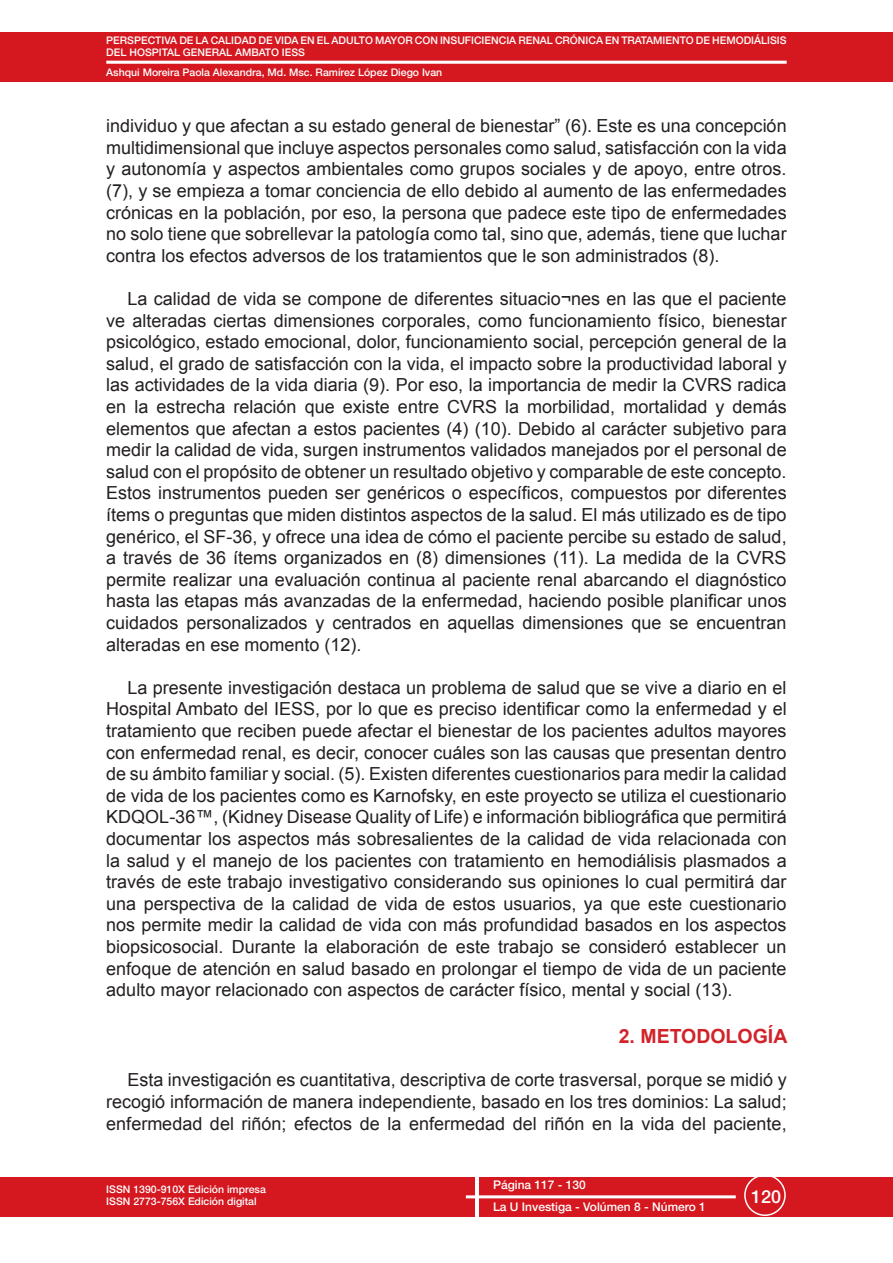
<style>
.page{position:relative;width:893px;height:1263px;background:#fff}
.page>*{position:absolute;margin:0;border:0;box-sizing:border-box;transform-origin:0 0}
.t1{font:700 19.5px "Arial";color:#d1232a}
.t2{font:18px/21.6px "Arial";color:#231f20;text-align:justify}
.t3{font:500 18px "Helvetica Neue LT Std";color:#fff}
.t4{font:500 12px "Helvetica Neue LT Std";color:#fff}
.t5{font:500 10.5px/12.6px "Helvetica Neue LT Std";color:#fff}
</style>
<div class="page">
<div style="left:0;top:32px;width:893px;height:50px;background:#d5171f"></div>
<div style="left:0;top:1177px;width:893px;height:40px;background:#d5171f"></div>
<hr style="left:476px;top:1165px;width:3px;height:58px;background:#fff">
<svg style="left:106px;top:61px;width:681px;height:3px;background:#fae9ea"></svg>
<svg style="left:466px;top:1195px;width:270px;height:3px"></svg>
<div style="left:744px;top:1174px;width:42px;height:42px;border:2px solid #fff;border-radius:50%"></div>
<p class="t5" style="left:106px;top:34px;width:682px">PERSPECTIVA DE LA CALIDAD DE VIDA EN EL ADULTO MAYOR CON INSUFICIENCIA RENAL CRÓNICA EN TRATAMIENTO DE HEMODIÁLISIS<br>DEL HOSPITAL GENERAL AMBATO IESS</p>
<p class="t5" style="left:106px;top:65px;width:337px">Ashqui Moreira Paola Alexandra, Md. Msc. Ramírez López Diego Ivan</p>
<p class="t2" style="left:106px;top:115px;width:682px">individuo y que afectan a su estado general de bienestar” (6). Este es una concepción multidimensional que incluye aspectos personales como salud, satisfacción con la vida y autonomía y aspectos ambientales como grupos sociales y de apoyo, entre otros. (7), y se empieza a tomar conciencia de ello debido al aumento de las enfermedades crónicas en la población, por eso, la persona que padece este tipo de enfermedades no solo tiene que sobrellevar la patología como tal, sino que, además, tiene que luchar contra los efectos adversos de los tratamientos que le son administrados (8).</p>
<p class="t2" style="left:106px;top:288px;width:682px;text-indent:21px">La calidad de vida se compone de diferentes situacio¬nes en las que el paciente ve alteradas ciertas dimensiones corporales, como funcionamiento físico, bienestar psicológico, estado emocional, dolor, funcionamiento social, percepción general de la salud, el grado de satisfacción con la vida, el impacto sobre la productividad laboral y las actividades de la vida diaria (9). Por eso, la importancia de medir la CVRS radica en la estrecha relación que existe entre CVRS la morbilidad, mortalidad y demás elementos que afectan a estos pacientes (4) (10). Debido al carácter subjetivo para medir la calidad de vida, surgen instrumentos validados manejados por el personal de salud con el propósito de obtener un resultado objetivo y comparable de este concepto.<br>Estos instrumentos pueden ser genéricos o específicos, compuestos por diferentes ítems o preguntas que miden distintos aspectos de la salud. El más utilizado es de tipo genérico, el SF-36, y ofrece una idea de cómo el paciente percibe su estado de salud, a través de 36 ítems organizados en (8) dimensiones (11). La medida de la CVRS permite realizar una evaluación continua al paciente renal abarcando el diagnóstico hasta las etapas más avanzadas de la enfermedad, haciendo posible planificar unos cuidados personalizados y centrados en aquellas dimensiones que se encuentran alteradas en ese momento (12).</p>
<p class="t2" style="left:106px;top:677px;width:682px;text-indent:21px">La presente investigación destaca un problema de salud que se vive a diario en el Hospital Ambato del IESS, por lo que es preciso identificar como la enfermedad y el tratamiento que reciben puede afectar el bienestar de los pacientes adultos mayores con enfermedad renal, es decir, conocer cuáles son las causas que presentan dentro de su ámbito familiar y social. (5). Existen diferentes cuestionarios para medir la calidad de vida de los pacientes como es Karnofsky, en este proyecto se utiliza el cuestionario KDQOL-36™, (Kidney Disease Quality of Life) e información bibliográfica que permitirá documentar los aspectos más sobresalientes de la calidad de vida relacionada con la salud y el manejo de los pacientes con tratamiento en hemodiálisis plasmados a través de este trabajo investigativo considerando sus opiniones lo cual permitirá dar una perspectiva de la calidad de vida de estos usuarios, ya que este cuestionario nos permite medir la calidad de vida con más profundidad basados en los aspectos biopsicosocial. Durante la elaboración de este trabajo se consideró establecer un enfoque de atención en salud basado en prolongar el tiempo de vida de un paciente adulto mayor relacionado con aspectos de carácter físico, mental y social (13).</p>
<p class="t1" style="left:619px;top:1023px;width:170px">2. METODOLOGÍA</p>
<p class="t2" style="left:106px;top:1069px;width:682px;text-indent:21px">Esta investigación es cuantitativa, descriptiva de corte trasversal, porque se midió y recogió información de manera independiente, basado en los tres dominios: La salud; enfermedad del riñón; efectos de la enfermedad del riñón en la vida del paciente,</p>
<p class="t5" style="left:106px;top:1183px;width:161px">ISSN 1390-910X Edición impresa<br>ISSN 2773-756X Edición digital</p>
<p class="t4" style="left:493px;top:1178px;width:94px">Página 117 - 130</p>
<p class="t4" style="left:493px;top:1199px;width:214px">La U Investiga - Volúmen 8 - Número 1</p>
<p class="t3" style="left:751px;top:1186px;width:32px">120</p>
</div>
